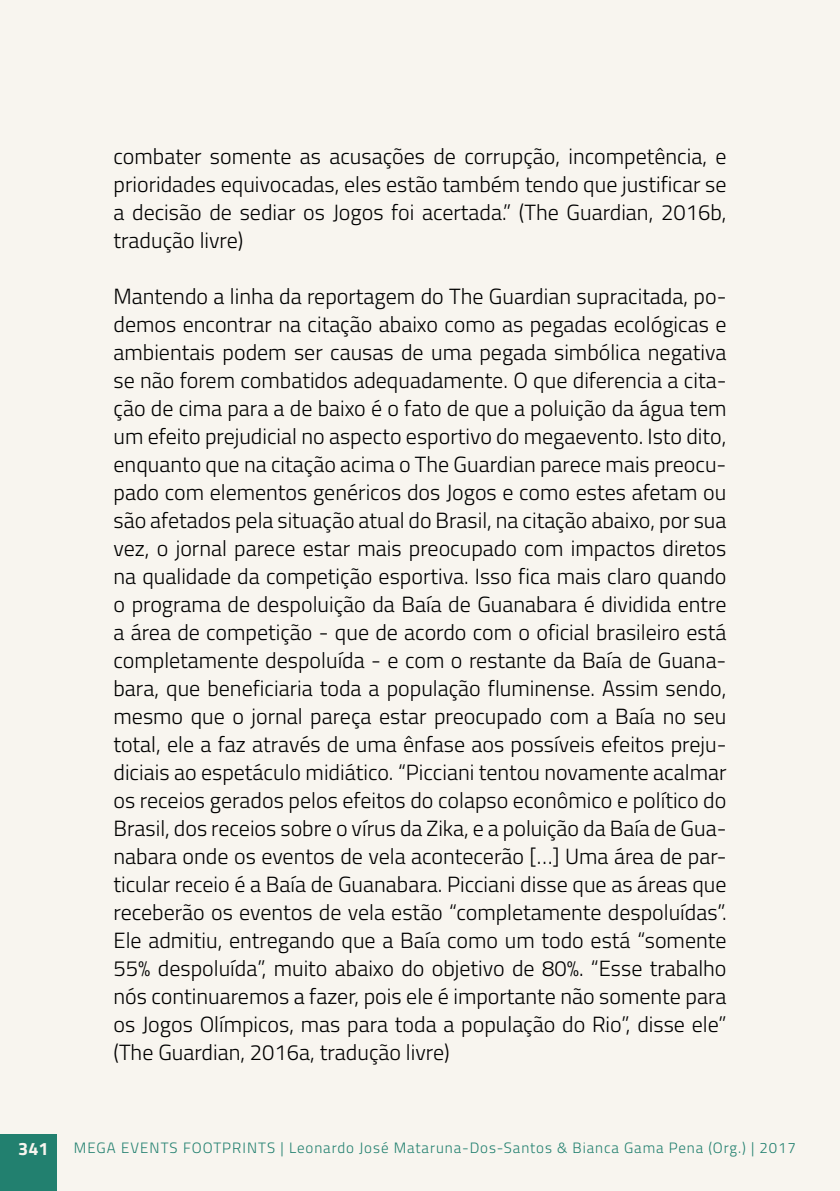
<style>
.page{position:relative;width:840px;height:1191px;background:#fff}
.page>*{position:absolute;margin:0;border:0;box-sizing:border-box;transform-origin:0 0}
.t1{font:300 22px/28px "Titillium";color:#000;text-align:justify}
.t2{font:700 18px "Titillium";color:#f8f5ef}
.t3{font:300 15px "Titillium";letter-spacing:.06em;color:#22806f}
</style>
<div class="page">
<div style="left:0;top:0;width:839px;height:1191px;background:#f8f5ef"></div>
<div style="left:0;top:1134px;width:57px;height:57px;background:#22806f"></div>
<p class="t1" style="left:113px;top:141px;width:614px">combater somente as acusações de corrupção, incompetência, e prioridades equivocadas, eles estão também tendo que justificar se a decisão de sediar os Jogos foi acertada.” (The Guardian, 2016b, tradução livre)</p>
<p class="t1" style="left:113px;top:281px;width:614px">Mantendo a linha da reportagem do The Guardian supracitada, po&shy;demos encontrar na citação abaixo como as pegadas ecológicas e ambientais podem ser causas de uma pegada simbólica negativa se não forem combatidos adequadamente. O que diferencia a cita&shy;ção de cima para a de baixo é o fato de que a poluição da água tem um efeito prejudicial no aspecto esportivo do megaevento. Isto dito, enquanto que na citação acima o The Guardian parece mais preocu&shy;pado com elementos genéricos dos Jogos e como estes afetam ou são afetados pela situação atual do Brasil, na citação abaixo, por sua vez, o jornal parece estar mais preocupado com impactos diretos na qualidade da competição esportiva. Isso fica mais claro quando o programa de despoluição da Baía de Guanabara é dividida entre a área de competição - que de acordo com o oficial brasileiro está completamente despoluída - e com o restante da Baía de Guana&shy;bara, que beneficiaria toda a população fluminense. Assim sendo, mesmo que o jornal pareça estar preocupado com a Baía no seu total, ele a faz através de uma ênfase aos possíveis efeitos preju&shy;diciais ao espetáculo midiático. “Picciani tentou novamente acalmar os receios gerados pelos efeitos do colapso econômico e político do Brasil, dos receios sobre o vírus da Zika, e a poluição da Baía de Gua&shy;nabara onde os eventos de vela acontecerão […] Uma área de par&shy;ticular receio é a Baía de Guanabara. Picciani disse que as áreas que receberão os eventos de vela estão “completamente despoluídas”.<br>Ele admitiu, entregando que a Baía como um todo está “somente 55% despoluída”, muito abaixo do objetivo de 80%. “Esse trabalho nós continuaremos a fazer, pois ele é importante não somente para os Jogos Olímpicos, mas para toda a população do Rio”, disse ele” (The Guardian, 2016a, tradução livre)</p>
<p class="t2" style="left:18px;top:1135px;width:32px">341</p>
<p class="t3" style="left:74px;top:1137px;width:723px">MEGA EVENTS FOOTPRINTS | Leonardo José Mataruna-Dos-Santos &amp; Bianca Gama Pena (Org.) | 2017</p>
</div>
